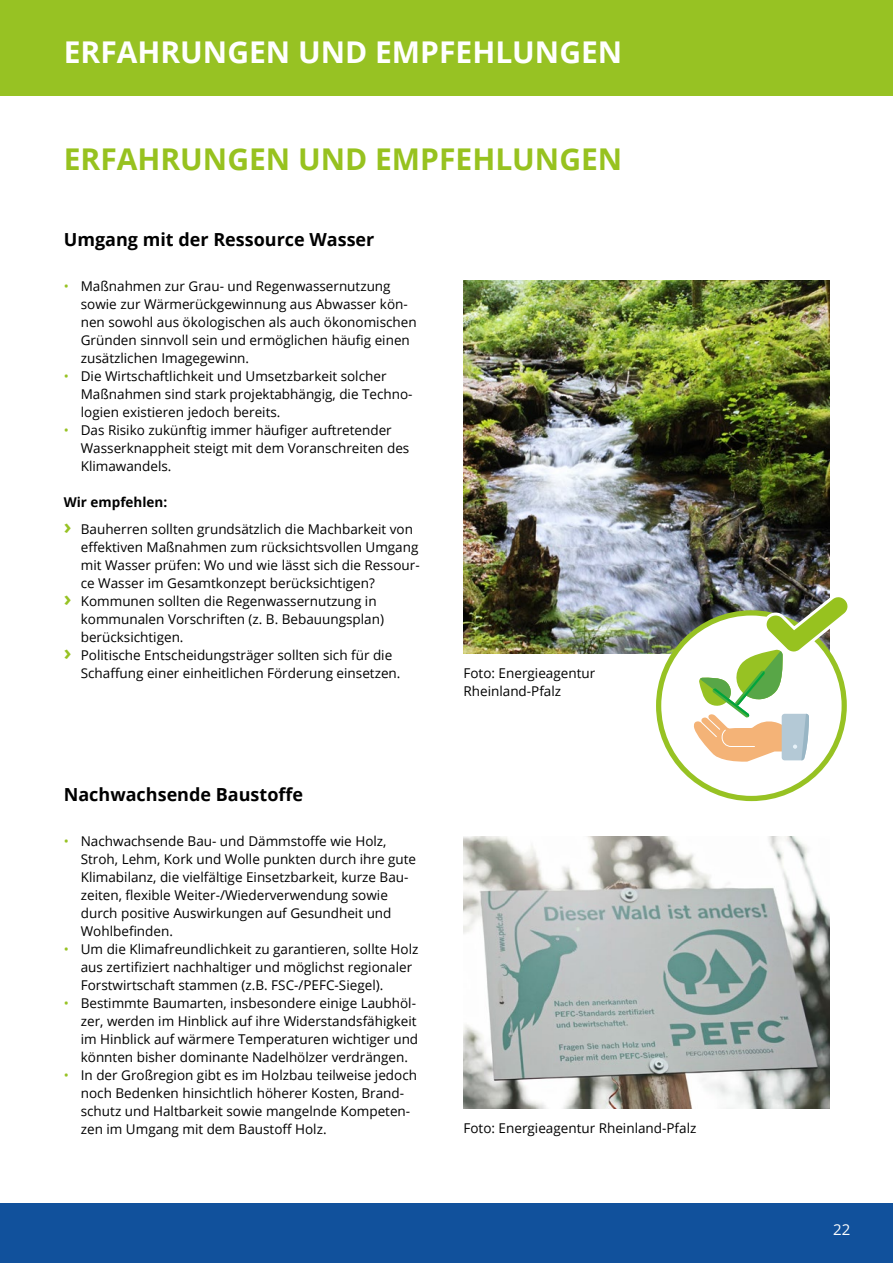
<style>
.page{position:relative;width:893px;height:1263px;background:#fff}
.page>*{position:absolute;margin:0;border:0;box-sizing:border-box;transform-origin:0 0}
.t1{font:700 30px "Open Sans";color:#97c21f}
.t2{font:700 30px "Open Sans";color:#fff}
.t3{font:700 18px "Open Sans";color:#000}
.t4{font:15px "Open Sans";color:#fff}
.t5{font:13.5px/18px "Open Sans";color:#000}
.s1{color:#97c223}
.s2{font-weight:700}
.s3{font-weight:700;font-size:21px;color:#97c223}
</style>
<div class="page">
<div style="left:0;top:0;width:893px;height:96px;background:#97c223"></div>
<div style="left:0;top:1203px;width:893px;height:60px;background:#11519c"></div>
<img style="left:463px;top:281px;width:366px;height:372px">
<div style="left:659px;top:613px;width:185px;height:185px;background:#fff;border-radius:50%"></div>
<svg style="left:693px;top:592px;width:155px;height:170px"></svg>
<img style="left:463px;top:836px;width:366px;height:272px">
<h1 class="t2" style="left:64px;top:31px;width:560px">ERFAHRUNGEN UND EMPFEHLUNGEN</h1>
<h1 class="t1" style="left:64px;top:138px;width:560px">ERFAHRUNGEN UND EMPFEHLUNGEN</h1>
<h2 class="t3" style="left:64px;top:227px;width:312px">Umgang mit der Ressource Wasser</h2>
<p class="t5" style="left:81px;top:277px;width:337px;text-indent:-17px"><span class="s1">•</span> Maßnahmen zur Grau- und Regenwassernutzung sowie zur Wärmerückgewinnung aus Abwasser kön&shy;nen sowohl aus ökologischen als auch ökonomischen Gründen sinnvoll sein und ermöglichen häufig einen zusätzlichen Imagegewinn.</p>
<p class="t5" style="left:81px;top:367px;width:333px;text-indent:-17px"><span class="s1">•</span> Die Wirtschaftlichkeit und Umsetzbarkeit solcher<br>Maßnahmen sind stark projektabhängig, die Techno&shy;logien existieren jedoch bereits.</p>
<p class="t5" style="left:81px;top:421px;width:330px;text-indent:-17px"><span class="s1">•</span> Das Risiko zukünftig immer häufiger auftretender<br>Wasserknappheit steigt mit dem Voranschreiten des<br>Klimawandels.</p>
<p class="t5" style="left:64px;top:488px;width:351px;line-height:27px"><span class="s2">Wir empfehlen:<br></span><span class="s3">›</span> Bauherren sollten grundsätzlich die Machbarkeit von</p>
<p class="t5" style="left:81px;top:538px;width:339px">effektiven Maßnahmen zum rücksichtsvollen Umgang</p>
<p class="t5" style="left:81px;top:556px;width:340px">mit Wasser prüfen: Wo und wie lässt sich die Ressour-</p>
<p class="t5" style="left:81px;top:574px;width:296px">ce Wasser im Gesamtkonzept berücksichtigen?</p>
<p class="t5" style="left:64px;top:592px;width:314px"><span class="s3">›</span> Kommunen sollten die Regenwassernutzung in</p>
<p class="t5" style="left:81px;top:610px;width:305px">kommunalen Vorschriften (z. B. Bebauungsplan)</p>
<p class="t5" style="left:81px;top:628px;width:104px">berücksichtigen.</p>
<p class="t5" style="left:64px;top:646px;width:330px"><span class="s3">›</span> Politische Entscheidungsträger sollten sich für die</p>
<p class="t5" style="left:81px;top:664px;width:321px">Schaffung einer einheitlichen Förderung einsetzen.</p>
<h2 class="t3" style="left:64px;top:782px;width:241px">Nachwachsende Baustoffe</h2>
<p class="t5" style="left:81px;top:832px;width:337px;text-indent:-17px"><span class="s1">•</span> Nachwachsende Bau- und Dämmstoffe wie Holz, Stroh, Lehm, Kork und Wolle punkten durch ihre gute Klimabilanz, die vielfältige Einsetzbarkeit, kurze Bau&shy;zeiten, flexible Weiter-/Wiederverwendung sowie durch positive Auswirkungen auf Gesundheit und Wohlbefinden.</p>
<p class="t5" style="left:81px;top:940px;width:339px;text-indent:-17px"><span class="s1">•</span> Um die Klimafreundlichkeit zu garantieren, sollte Holz aus zertifiziert nachhaltiger und möglichst regionaler<br>Forstwirtschaft stammen (z.B. FSC-/PEFC-Siegel).</p>
<p class="t5" style="left:81px;top:994px;width:339px;text-indent:-17px"><span class="s1">•</span> Bestimmte Baumarten, insbesondere einige Laubhöl&shy;zer, werden im Hinblick auf ihre Widerstandsfähigkeit im Hinblick auf wärmere Temperaturen wichtiger und könnten bisher dominante Nadelhölzer verdrängen.</p>
<p class="t5" style="left:81px;top:1066px;width:338px;text-indent:-17px"><span class="s1">•</span> In der Großregion gibt es im Holzbau teilweise jedoch noch Bedenken hinsichtlich höherer Kosten, Brand&shy;schutz und Haltbarkeit sowie mangelnde Kompeten&shy;zen im Umgang mit dem Baustoff Holz.</p>
<p class="t5" style="left:463px;top:664px;width:133px">Foto: Energieagentur<br>Rheinland-Pfalz</p>
<p class="t5" style="left:463px;top:1119px;width:234px">Foto: Energieagentur Rheinland-Pfalz</p>
<p class="t4" style="left:833px;top:1219px;width:19px">22</p>
</div>
